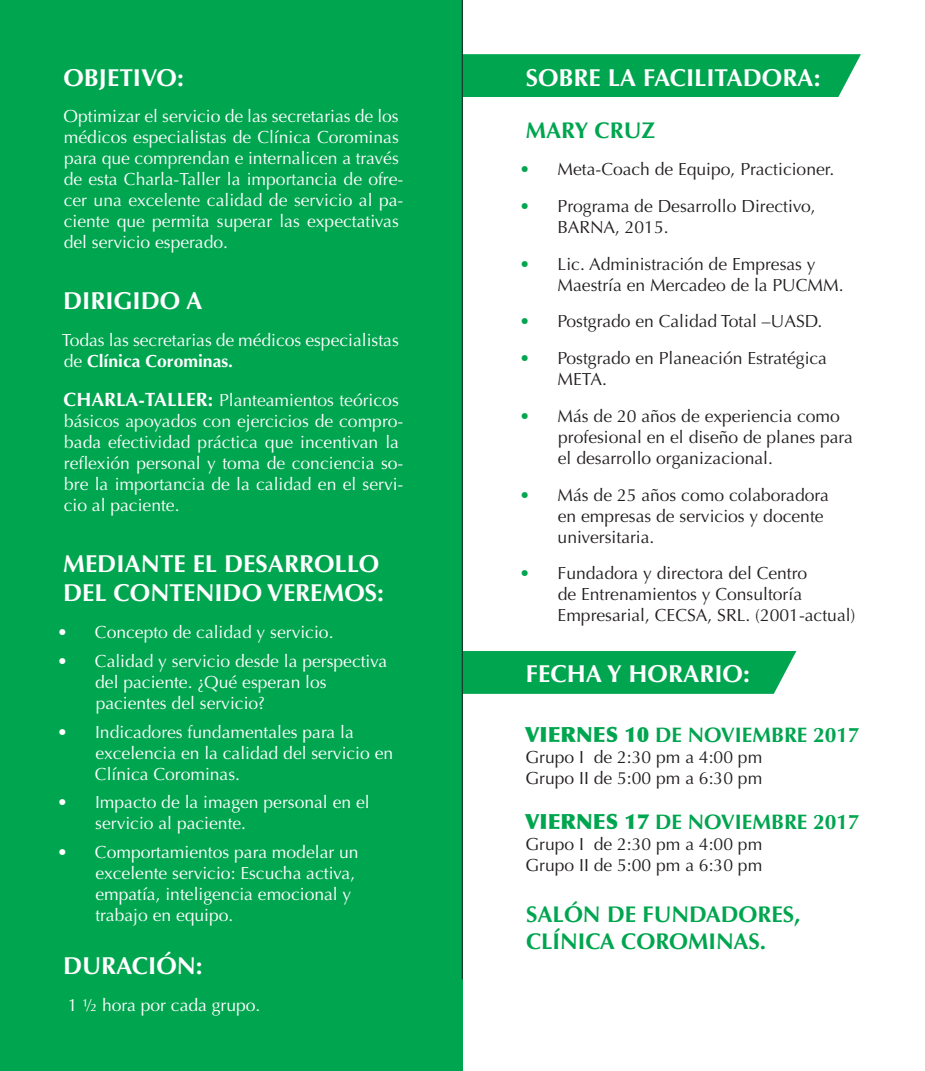
<style>
.page{position:relative;width:925px;height:1071px;background:#fff}
.page>*{position:absolute;margin:0;border:0;box-sizing:border-box;transform-origin:0 0}
.t1{font:700 24.5px/29.4px "Optima";color:#fff}
.t2{font:700 22.75px/27.3px "Optima";color:#00a54f}
.t3{font:700 21px "Optima";color:#00a54f}
.t4{font:17.5px/21px "Optima";color:#fff}
.t5{font:17.5px/21px "Optima";color:#231f20}
.s1{font-weight:700}
.s2{font-weight:700;font-size:19.25px}
.s3{color:#00a54f}
.s4{font-weight:900}
</style>
<div class="page">
<div style="left:0;top:0;width:462px;height:1071px;background:#00a54f"></div>
<div style="left:462px;top:54px;width:398px;height:43px;background:#00a54f"></div>
<div style="left:462px;top:651px;width:334px;height:43px;background:#00a54f"></div>
<hr style="left:461px;top:0;width:1px;height:979px;background:#231f20">
<h1 class="t1" style="left:63px;top:63px;width:122px">OBJETIVO:</h1>
<p class="t4" style="left:63px;top:106px;width:341px">Optimizar el servicio de las secretarias de los médicos especialistas de Clínica Corominas para que comprendan e internalicen a través de esta Charla-Taller la importancia de ofre&shy;cer una excelente calidad de servicio al pa&shy;ciente que permita superar las expectativas del servicio esperado.</p>
<h1 class="t1" style="left:63px;top:287px;width:141px">DIRIGIDO A</h1>
<p class="t4" style="left:62px;top:330px;width:338px">Todas las secretarias de médicos especialistas de <span class="s1">Clínica Corominas.</span></p>
<p class="t4" style="left:63px;top:390px;width:341px"><span class="s2">CHARLA-TALLER:</span> Planteamientos teóricos básicos apoyados con ejercicios de compro&shy;bada efectividad práctica que incentivan la reflexión personal y toma de conciencia so&shy;bre la importancia de la calidad en el servi&shy;cio al paciente.</p>
<h1 class="t1" style="left:63px;top:549px;width:322px">MEDIANTE EL DESARROLLO<br>DEL CONTENIDO VEREMOS:</h1>
<p class="t4" style="left:57px;top:622px;width:278px">• Concepto de calidad y servicio.</p>
<p class="t4" style="left:95px;top:651px;width:293px;text-indent:-38px">• Calidad y servicio desde la perspectiva del paciente. ¿Qué esperan los pacientes del servicio?</p>
<p class="t4" style="left:95px;top:721px;width:299px;text-indent:-38px">• Indicadores fundamentales para la excelencia en la calidad del servicio en<br>Clínica Corominas.</p>
<p class="t4" style="left:95px;top:792px;width:276px;text-indent:-38px">• Impacto de la imagen personal en el servicio al paciente.</p>
<p class="t4" style="left:95px;top:842px;width:264px;text-indent:-38px">• Comportamientos para modelar un excelente servicio: Escucha activa, empatía, inteligencia emocional y trabajo en equipo.</p>
<h1 class="t1" style="left:63px;top:952px;width:141px">DURACIÓN:</h1>
<p class="t4" style="left:68px;top:995px;width:194px">1 ½ hora por cada grupo.</p>
<h1 class="t1" style="left:525px;top:63px;width:296px">SOBRE LA FACILITADORA:</h1>
<h2 class="t2" style="left:525px;top:117px;width:131px">MARY CRUZ</h2>
<p class="t5" style="left:519px;top:159px;width:316px"><span class="s3">•</span> Meta-Coach de Equipo, Practicioner.</p>
<p class="t5" style="left:557px;top:196px;width:259px;text-indent:-38px"><span class="s3">•</span> Programa de Desarrollo Directivo,<br>BARNA, 2015.</p>
<p class="t5" style="left:557px;top:253px;width:287px;text-indent:-38px"><span class="s3">•</span> Lic. Administración de Empresas y<br>Maestría en Mercadeo de la PUCMM.</p>
<p class="t5" style="left:519px;top:311px;width:304px"><span class="s3">•</span> Postgrado en Calidad Total –UASD.</p>
<p class="t5" style="left:557px;top:348px;width:271px;text-indent:-38px"><span class="s3">•</span> Postgrado en Planeación Estratégica<br>META.</p>
<p class="t5" style="left:557px;top:406px;width:296px;text-indent:-38px"><span class="s3">•</span> Más de 20 años de experiencia como profesional en el diseño de planes para el desarrollo organizacional.</p>
<p class="t5" style="left:557px;top:484px;width:272px;text-indent:-38px"><span class="s3">•</span> Más de 25 años como colaboradora en empresas de servicios y docente universitaria.</p>
<p class="t5" style="left:557px;top:563px;width:299px;text-indent:-38px"><span class="s3">•</span> Fundadora y directora del Centro<br>de Entrenamientos y Consultoría<br>Empresarial, CECSA, SRL. (2001-actual)</p>
<h1 class="t1" style="left:525px;top:659px;width:225px">FECHA Y HORARIO:</h1>
<p class="t3" style="left:524px;top:723px;width:336px"><span class="s4">VIERNES 10</span> DE NOVIEMBRE 2017</p>
<p class="t5" style="left:525px;top:747px;width:238px">Grupo I de 2:30 pm a 4:00 pm<br>Grupo II de 5:00 pm a 6:30 pm</p>
<p class="t3" style="left:524px;top:809px;width:336px"><span class="s4">VIERNES 17</span> DE NOVIEMBRE 2017</p>
<p class="t5" style="left:525px;top:833px;width:238px">Grupo I de 2:30 pm a 4:00 pm<br>Grupo II de 5:00 pm a 6:30 pm</p>
<h2 class="t2" style="left:525px;top:900px;width:276px">SALÓN DE FUNDADORES,<br>CLÍNICA COROMINAS.</h2>
</div>
